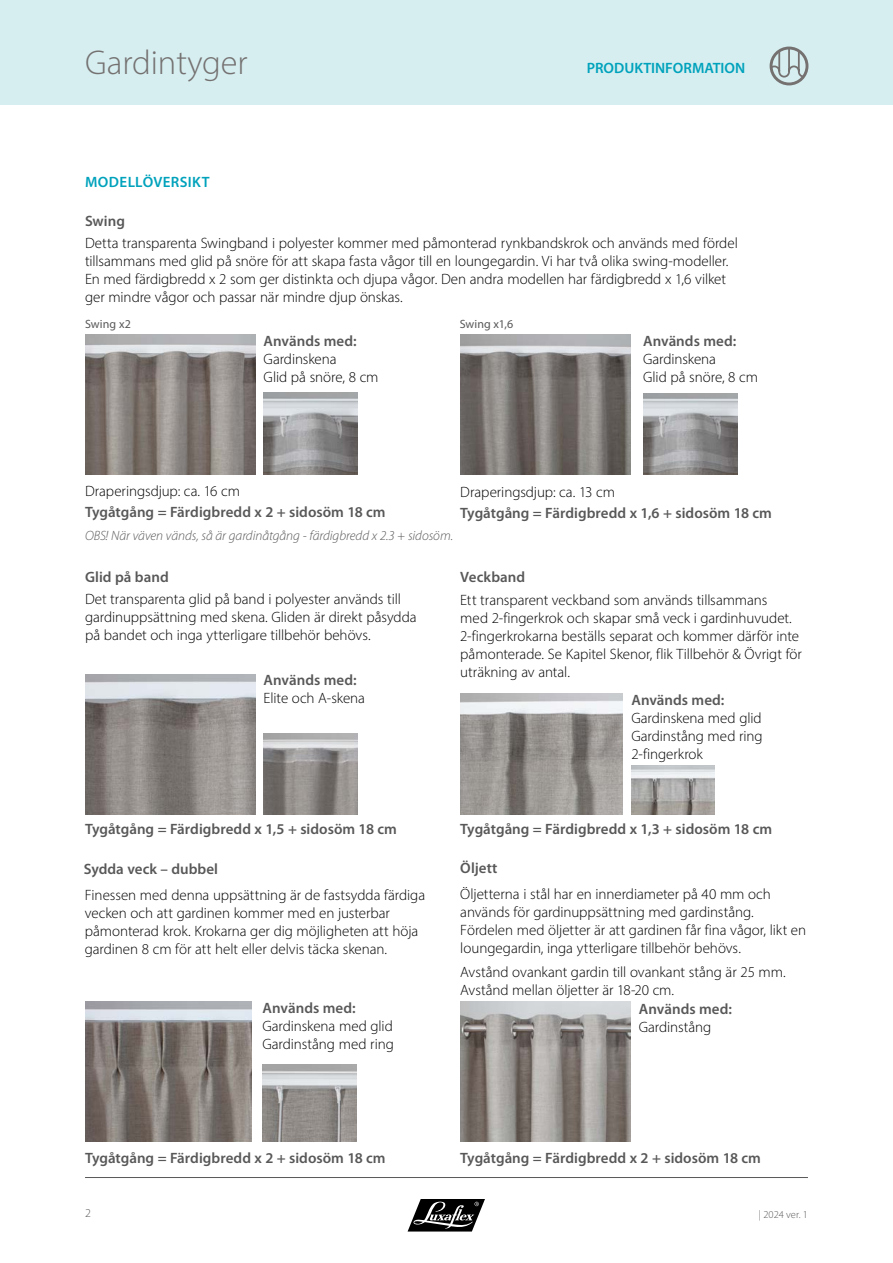
<style>
.page{position:relative;width:893px;height:1263px;background:#fff}
.page>*{position:absolute;margin:0;border:0;box-sizing:border-box;transform-origin:0 0}
.t1{font:300 34.5px "Myriad Pro";color:#757171}
.t2{font:300 15px/18px "Myriad Pro";letter-spacing:-.005em;color:#000}
.t3{font:600 15px "Myriad Pro";color:#585858}
.t4{font:600 15px "Myriad Pro";color:#00a2bc}
.t5{font:600 15px "Myriad Pro";letter-spacing:.025em;color:#00a2bc}
.t6{font:italic 300 13.5px "Myriad Pro";color:#585858}
.t7{font:12px "Myriad Pro";letter-spacing:.01em;color:#585858}
.t8{font:300 12px "Myriad Pro";color:#585858}
.t9{font:300 10.5px "Myriad Pro";color:#585858}
</style>
<div class="page">
<hr style="left:85px;top:1177px;width:723px;height:1px;background:#585858">
<div style="left:0;top:0;width:893px;height:105px;background:#d6eef0"></div>
<svg style="left:408px;top:1199px;width:77px;height:32px"></svg>
<div style="left:770px;top:47px;width:38px;height:38px;border:3px solid #757171;border-radius:50%"></div>
<svg style="left:769px;top:46px;width:36px;height:32px"></svg>
<img style="left:85px;top:334px;width:170px;height:141px">
<img style="left:85px;top:674px;width:170px;height:141px">
<img style="left:460px;top:693px;width:163px;height:122px">
<img style="left:85px;top:1001px;width:167px;height:141px">
<img style="left:460px;top:1001px;width:170px;height:141px">
<img style="left:643px;top:393px;width:94px;height:82px">
<img style="left:264px;top:733px;width:94px;height:82px">
<img style="left:631px;top:766px;width:83px;height:49px">
<img style="left:262px;top:1064px;width:94px;height:78px">
<img style="left:460px;top:334px;width:171px;height:141px">
<img style="left:264px;top:393px;width:94px;height:81px">
<h1 class="t1" style="left:85px;top:41px;width:164px">Gardintyger</h1>
<p class="t5" style="left:85px;top:174px;width:126px">MODELLÖVERSIKT</p>
<p class="t3" style="left:85px;top:212px;width:41px">Swing</p>
<p class="t4" style="left:587px;top:60px;width:160px">PRODUKTINFORMATION</p>
<p class="t2" style="left:85px;top:234px;width:654px">Detta transparenta Swingband i polyester kommer med påmonterad rynkbandskrok och används med fördel tillsammans med glid på snöre för att skapa fasta vågor till en loungegardin. Vi har två olika swing-modeller.<br>En med färdigbredd x 2 som ger distinkta och djupa vågor. Den andra modellen har färdigbredd x 1,6 vilket ger mindre vågor och passar när mindre djup önskas.</p>
<p class="t7" style="left:85px;top:316px;width:47px">Swing x2</p>
<p class="t7" style="left:460px;top:316px;width:55px">Swing x1,6</p>
<p class="t3" style="left:264px;top:333px;width:95px">Används med:</p>
<p class="t2" style="left:264px;top:350px;width:116px">Gardinskena<br>Glid på snöre, 8 cm</p>
<p class="t3" style="left:643px;top:333px;width:95px">Används med:</p>
<p class="t2" style="left:643px;top:350px;width:116px">Gardinskena<br>Glid på snöre, 8 cm</p>
<p class="t2" style="left:85px;top:482px;width:157px">Draperingsdjup: ca. 16 cm</p>
<p class="t3" style="left:85px;top:504px;width:302px">Tygåtgång = Färdigbredd x 2 + sidosöm 18 cm</p>
<p class="t6" style="left:85px;top:529px;width:370px">OBS! När väven vänds, så är gardinåtgång - färdigbredd x 2.3 + sidosöm.</p>
<p class="t2" style="left:460px;top:482px;width:156px">Draperingsdjup: ca. 13 cm</p>
<p class="t3" style="left:460px;top:505px;width:313px">Tygåtgång = Färdigbredd x 1,6 + sidosöm 18 cm</p>
<p class="t3" style="left:85px;top:569px;width:85px">Glid på band</p>
<p class="t3" style="left:460px;top:569px;width:66px">Veckband</p>
<p class="t2" style="left:85px;top:590px;width:333px">Det transparenta glid på band i polyester används till gardinuppsättning med skena. Gliden är direkt påsydda på bandet och inga ytterligare tillbehör behövs.</p>
<p class="t3" style="left:264px;top:672px;width:95px">Används med:</p>
<p class="t2" style="left:264px;top:689px;width:103px">Elite och A-skena</p>
<p class="t2" style="left:460px;top:591px;width:343px">Ett transparent veckband som används tillsammans<br>med 2-fingerkrok och skapar små veck i gardinhuvudet.<br>2-fingerkrokarna beställs separat och kommer därför inte påmonterade. Se Kapitel Skenor, flik Tillbehör &amp; Övrigt för uträkning av antal.</p>
<p class="t3" style="left:631px;top:691px;width:95px">Används med:</p>
<p class="t2" style="left:631px;top:708px;width:133px;text-align:justify">Gardinskena med glid Gardinstång med ring 2-fingerkrok</p>
<p class="t3" style="left:85px;top:821px;width:313px">Tygåtgång = Färdigbredd x 1,5 + sidosöm 18 cm</p>
<p class="t3" style="left:460px;top:821px;width:313px">Tygåtgång = Färdigbredd x 1,3 + sidosöm 18 cm</p>
<p class="t3" style="left:84px;top:861px;width:136px">Sydda veck – dubbel</p>
<p class="t3" style="left:460px;top:860px;width:39px">Öljett</p>
<p class="t2" style="left:85px;top:885px;width:342px">Finessen med denna uppsättning är de fastsydda färdiga vecken och att gardinen kommer med en justerbar påmonterad krok. Krokarna ger dig möjligheten att höja gardinen 8 cm för att helt eller delvis täcka skenan.</p>
<p class="t3" style="left:263px;top:1000px;width:95px">Används med:</p>
<p class="t2" style="left:263px;top:1017px;width:133px">Gardinskena med glid<br>Gardinstång med ring</p>
<p class="t2" style="left:460px;top:885px;width:347px">Öljetterna i stål har en innerdiameter på 40 mm och används för gardinuppsättning med gardinstång.<br>Fördelen med öljetter är att gardinen får fina vågor, likt en loungegardin, inga ytterligare tillbehör behövs.</p>
<p class="t2" style="left:460px;top:963px;width:327px">Avstånd ovankant gardin till ovankant stång är 25 mm.<br>Avstånd mellan öljetter är 18-20 cm.</p>
<p class="t3" style="left:639px;top:1000px;width:95px">Används med:</p>
<p class="t2" style="left:639px;top:1018px;width:74px">Gardinstång</p>
<p class="t3" style="left:85px;top:1149px;width:302px">Tygåtgång = Färdigbredd x 2 + sidosöm 18 cm</p>
<p class="t3" style="left:460px;top:1149px;width:302px">Tygåtgång = Färdigbredd x 2 + sidosöm 18 cm</p>
<p class="t8" style="left:85px;top:1206px;width:7px">2</p>
<p class="t9" style="left:759px;top:1208px;width:50px">| 2024 ver. 1</p>
</div>
